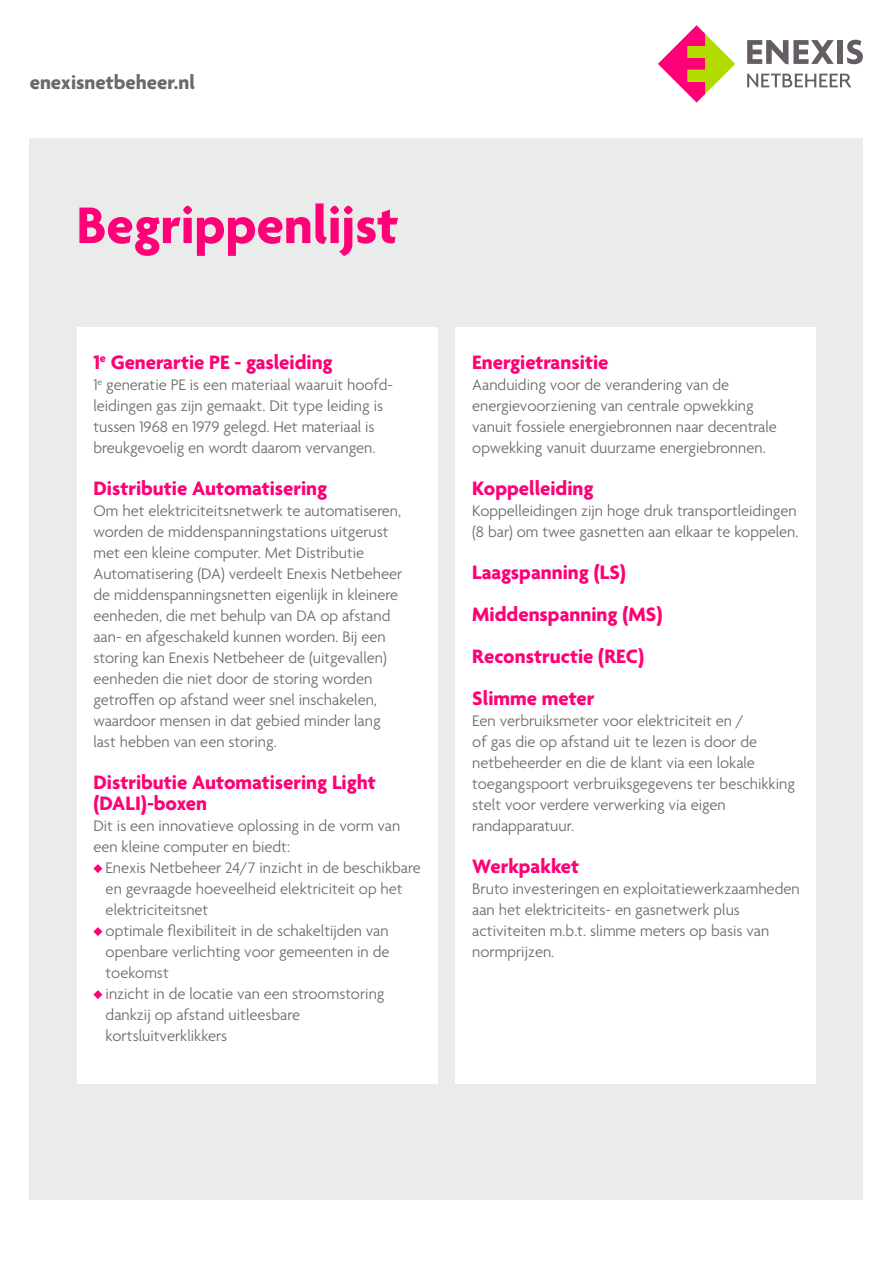
<style>
.page{position:relative;width:893px;height:1263px;background:#fff}
.page>*{position:absolute;margin:0;border:0;box-sizing:border-box;transform-origin:0 0}
.t1{font:700 55.65px "Agenda";color:#ff0076}
.t2{font:700 21px/42px "Agenda";color:#ff0076}
.t3{font:700 21px "Agenda";color:#6a6a69}
.t4{font:300 16.5px/21px "Agenda";color:#6a6a69}
</style>
<div class="page">
<div style="left:837px;top:40px;width:6px;height:24px;background:#655d63"></div>
<svg style="left:847px;top:40px;width:16px;height:24px"></svg>
<svg style="left:747px;top:40px;width:87px;height:24px"></svg>
<svg style="left:747px;top:74px;width:104px;height:13px"></svg>
<svg style="left:658px;top:25px;width:77px;height:78px"></svg>
<div style="left:30px;top:138px;width:833px;height:1061px;background:#eaebeb"></div>
<div style="left:77px;top:327px;width:361px;height:756px;background:#fff"></div>
<div style="left:455px;top:327px;width:361px;height:756px;background:#fff"></div>
<svg style="left:93px;top:864px;width:9px;height:9px"></svg>
<svg style="left:93px;top:927px;width:9px;height:9px"></svg>
<svg style="left:93px;top:990px;width:9px;height:9px"></svg>
<p class="t3" style="left:30px;top:71px;width:167px">enexisnetbeheer.nl</p>
<h1 class="t1" style="left:77px;top:195px;width:323px">Begrippenlijst</h1>
<p class="t2" style="left:93px;top:343px;width:241px">1<sup>e</sup> Generartie PE - gasleiding</p>
<p class="t4" style="left:93px;top:375px;width:300px">1<sup>e</sup> generatie PE is een materiaal waaruit hoofd&shy;leidingen gas zijn gemaakt. Dit type leiding is tussen 1968 en 1979 gelegd. Het materiaal is breukgevoelig en wordt daarom vervangen.</p>
<p class="t2" style="left:93px;top:469px;width:235px">Distributie Automatisering</p>
<p class="t4" style="left:93px;top:501px;width:310px">Om het elektriciteitsnetwerk te automatiseren, worden de middenspanningstations uitgerust met een kleine computer. Met Distributie Automatisering (DA) verdeelt Enexis Netbeheer de middenspanningsnetten eigenlijk in kleinere eenheden, die met behulp van DA op afstand aan- en afgeschakeld kunnen worden. Bij een storing kan Enexis Netbeheer de (uitgevallen) eenheden die niet door de storing worden getroffen op afstand weer snel inschakelen, waardoor mensen in dat gebied minder lang last hebben van een storing.</p>
<p class="t2" style="left:93px;top:773px;width:284px;line-height:21px">Distributie Automatisering Light (DALI)-boxen</p>
<p class="t4" style="left:93px;top:816px;width:308px">Dit is een innovatieve oplossing in de vorm van een kleine computer en biedt:</p>
<p class="t4" style="left:106px;top:858px;width:317px">Enexis Netbeheer 24/7 inzicht in de beschikbare en gevraagde hoeveelheid elektriciteit op het elektriciteitsnet<br>optimale flexibiliteit in de schakeltijden van openbare verlichting voor gemeenten in de toekomst<br>inzicht in de locatie van een stroomstoring dankzij op afstand uitleesbare kortsluitverklikkers</p>
<p class="t2" style="left:472px;top:343px;width:138px">Energietransitie</p>
<p class="t4" style="left:472px;top:375px;width:306px">Aanduiding voor de verandering van de energievoorziening van centrale opwekking vanuit fossiele energiebronnen naar decentrale opwekking vanuit duurzame energiebronnen.</p>
<p class="t2" style="left:472px;top:469px;width:123px">Koppelleiding</p>
<p class="t4" style="left:472px;top:501px;width:328px">Koppelleidingen zijn hoge druk transportleidingen (8 bar) om twee gasnetten aan elkaar te koppelen.</p>
<p class="t2" style="left:472px;top:553px;width:192px">Laagspanning (LS)<br>Middenspanning (MS)<br>Reconstructie (REC)<br>Slimme meter</p>
<p class="t4" style="left:472px;top:711px;width:324px">Een verbruiksmeter voor elektriciteit en /<br>of gas die op afstand uit te lezen is door de netbeheerder en die de klant via een lokale toegangspoort verbruiksgegevens ter beschikking stelt voor verdere verwerking via eigen randapparatuur.</p>
<p class="t2" style="left:472px;top:847px;width:108px">Werkpakket</p>
<p class="t4" style="left:472px;top:879px;width:329px">Bruto investeringen en exploitatiewerkzaamheden aan het elektriciteits- en gasnetwerk plus activiteiten m.b.t. slimme meters op basis van normprijzen.</p>
</div>
